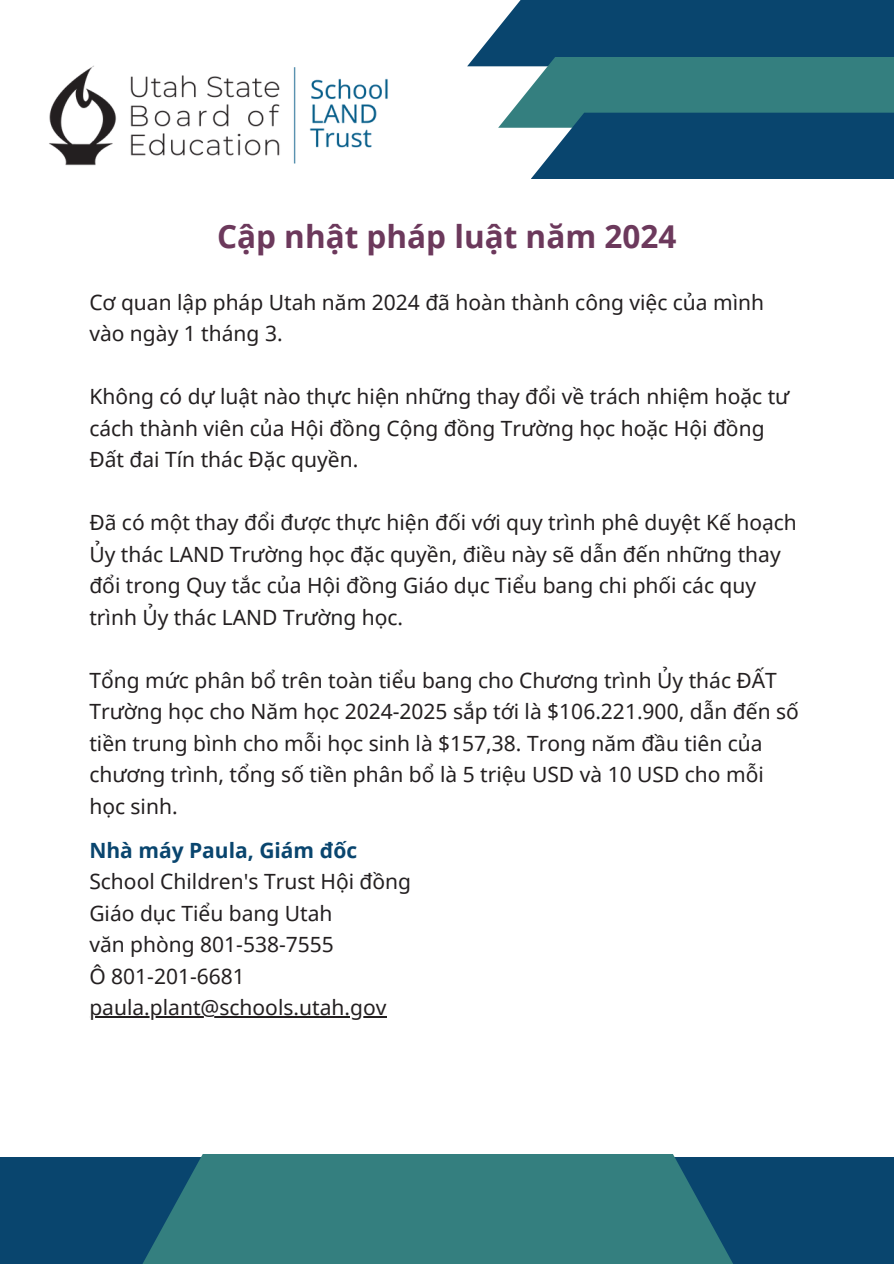
<style>
.page{position:relative;width:894px;height:1264px;background:#fff}
.page>*{position:absolute;margin:0;border:0;box-sizing:border-box;transform-origin:0 0}
.t1{font:700 31.5px "Noto Sans";color:#6c395c}
.t2{font:21px/31.5px "Noto Sans";color:#231f20}
.t3{font:700 21px "Noto Sans";color:#09456e}
</style>
<div class="page">
<div style="left:0;top:1157px;width:893px;height:106px;background:#09456e"></div>
<svg style="left:143px;top:1154px;width:590px;height:109px;background:#307a7e"></svg>
<img style="left:49px;top:65px;width:339px;height:101px">
<hr style="left:89px;top:1016px;width:297px;height:1px;background:#231f20">
<svg style="left:467px;top:0;width:426px;height:179px;background:#336c84"></svg>
<h1 class="t1" style="left:217px;top:214px;width:461px">Cập nhật pháp luật năm 2024</h1>
<p class="t2" style="left:89px;top:285px;width:676px">Cơ quan lập pháp Utah năm 2024 đã hoàn thành công việc của mình vào ngày 1 tháng 3.</p>
<p class="t2" style="left:89px;top:380px;width:701px">Không có dự luật nào thực hiện những thay đổi về trách nhiệm hoặc tư cách thành viên của Hội đồng Cộng đồng Trường học hoặc Hội đồng<br>Đất đai Tín thác Đặc quyền.</p>
<p class="t2" style="left:89px;top:506px;width:708px">Đã có một thay đổi được thực hiện đối với quy trình phê duyệt Kế hoạch Ủy thác LAND Trường học đặc quyền, điều này sẽ dẫn đến những thay đổi trong Quy tắc của Hội đồng Giáo dục Tiểu bang chi phối các quy trình Ủy thác LAND Trường học.</p>
<p class="t2" style="left:89px;top:663px;width:710px">Tổng mức phân bổ trên toàn tiểu bang cho Chương trình Ủy thác ĐẤT Trường học cho Năm học 2024-2025 sắp tới là $106.221.900, dẫn đến số tiền trung bình cho mỗi học sinh là $157,38. Trong năm đầu tiên của chương trình, tổng số tiền phân bổ là 5 triệu USD và 10 USD cho mỗi học sinh.</p>
<p class="t3" style="left:89px;top:835px;width:269px">Nhà máy Paula, Giám đốc</p>
<p class="t2" style="left:89px;top:865px;width:323px">School Children's Trust Hội đồng<br>Giáo dục Tiểu bang Utah<br>văn phòng 801-538-7555<br>Ô 801-201-6681 paula.plant@schools.utah.gov</p>
</div>
